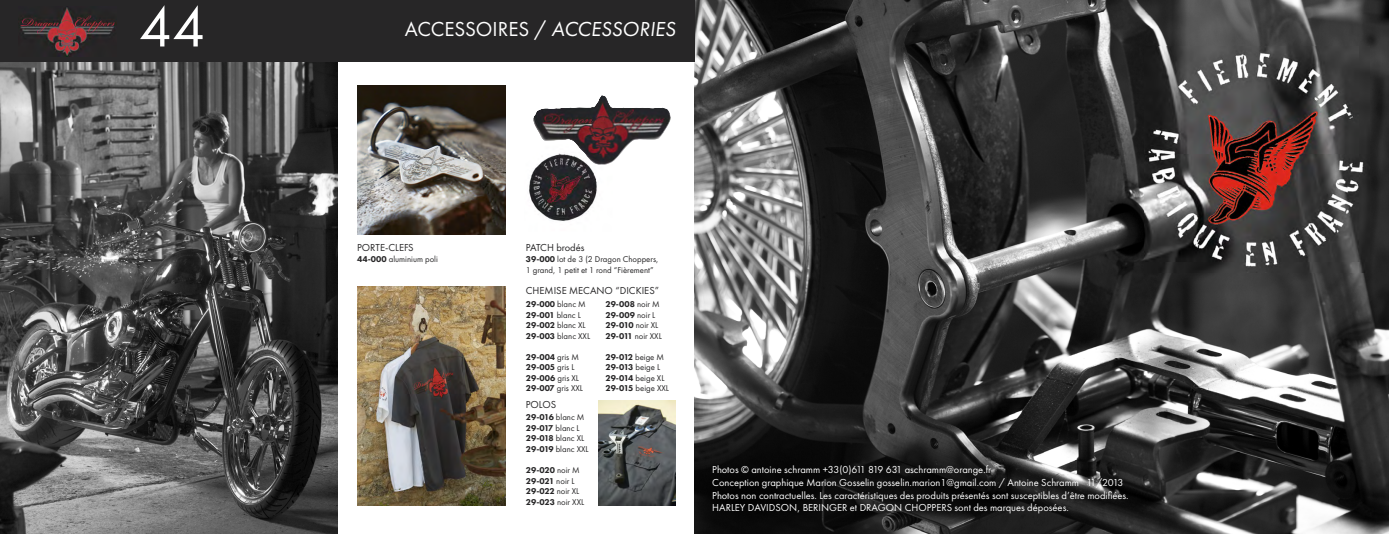
<style>
.page{position:relative;width:1389px;height:534px;background:#fff}
.page>*{position:absolute;margin:0;border:0;box-sizing:border-box;transform-origin:0 0}
.t1{font:58.62px "Futura PT";color:#fff}
.t2{font:21px "Futura PT";color:#fff}
.t3{font:10.5px/12.6px "Futura PT";color:#fff}
.t4{font:10.5px "Futura PT";color:#272627}
.t5{font:8.75px/10.5px "Futura PT";color:#272627}
.t6{font:800 8.75px/10.5px "Futura PT";color:#272627}
.s1{font-style:italic}
.s2{font-weight:800}
.s3{font-weight:400}
</style>
<div class="page">
<img style="left:694px;top:0;width:695px;height:533px">
<div style="left:0;top:0;width:694px;height:62px;background:#272627"></div>
<img style="left:20px;top:7px;width:96px;height:50px">
<img style="left:0;top:62px;width:337px;height:471px">
<img style="left:357px;top:86px;width:149px;height:149px">
<img style="left:357px;top:286px;width:149px;height:219px">
<img style="left:1144px;top:47px;width:226px;height:225px">
<img style="left:599px;top:400px;width:77px;height:105px">
<img style="left:529px;top:174px;width:68px;height:47px">
<img style="left:532px;top:95px;width:139px;height:84px">
<h1 class="t1" style="left:139px;top:4px;width:68px">44</h1>
<h2 class="t2" style="left:405px;top:21px;width:273px">ACCESSOIRES / <span class="s1">ACCESSORIES</span></h2>
<p class="t4" style="left:357px;top:243px;width:58px">PORTE-CLEFS</p>
<p class="t5" style="left:357px;top:255px;width:82px"><span class="s2">44-000</span> aluminium poli</p>
<p class="t4" style="left:526px;top:243px;width:60px">PATCH brodés</p>
<p class="t5" style="left:526px;top:255px;width:134px"><span class="s2">39-000</span> lot de 3 (2 Dragon Choppers,<br>1 grand, 1 petit et 1 rond “Fièrement”</p>
<p class="t4" style="left:526px;top:286px;width:135px">CHEMISE MECANO “DICKIES”</p>
<p class="t5" style="left:526px;top:299px;width:66px"><span class="s2">29-000</span> blanc M<br><span class="s2">29-001</span> blanc L<br><span class="s2">29-002</span> blanc XL<br><span class="s2">29-003</span> blanc XXL</p>
<p class="t6" style="left:526px;top:352px;width:59px">29-004 <span class="s3">gris M<br></span>29-005 <span class="s3">gris L<br></span>29-006 <span class="s3">gris XL<br></span>29-007 <span class="s3">gris XXL</span></p>
<p class="t4" style="left:526px;top:400px;width:32px">POLOS</p>
<p class="t5" style="left:526px;top:412px;width:64px"><span class="s2">29-016</span> blanc M<br><span class="s2">29-017</span> blanc L<br><span class="s2">29-018</span> blanc XL<br><span class="s2">29-019</span> blanc XXL</p>
<p class="t6" style="left:526px;top:465px;width:60px">29-020 <span class="s3">noir M<br></span>29-021 <span class="s3">noir L<br></span>29-022 <span class="s3">noir XL<br></span>29-023 <span class="s3">noir XXL</span></p>
<p class="t6" style="left:605px;top:299px;width:58px">29-008 <span class="s3">noir M<br></span>29-009 <span class="s3">noir L<br></span>29-010 <span class="s3">noir XL<br></span>29-011 <span class="s3">noir XXL</span></p>
<p class="t5" style="left:605px;top:352px;width:65px"><span class="s2">29-012</span> beige M<br><span class="s2">29-013</span> beige L<br><span class="s2">29-014</span> beige XL<br><span class="s2">29-015</span> beige XXL</p>
<p class="t3" style="left:712px;top:464px;width:418px">Photos © antoine schramm +33(0)611 819 631 aschramm@orange.fr<br>Conception graphique Marion Gosselin gosselin.marion1@gmail.com / Antoine Schramm 11/2013<br>Photos non contractuelles. Les caractéristiques des produits présentés sont susceptibles d’être modifiées.<br>HARLEY DAVIDSON, BERINGER et DRAGON CHOPPERS sont des marques déposées.</p>
</div>
